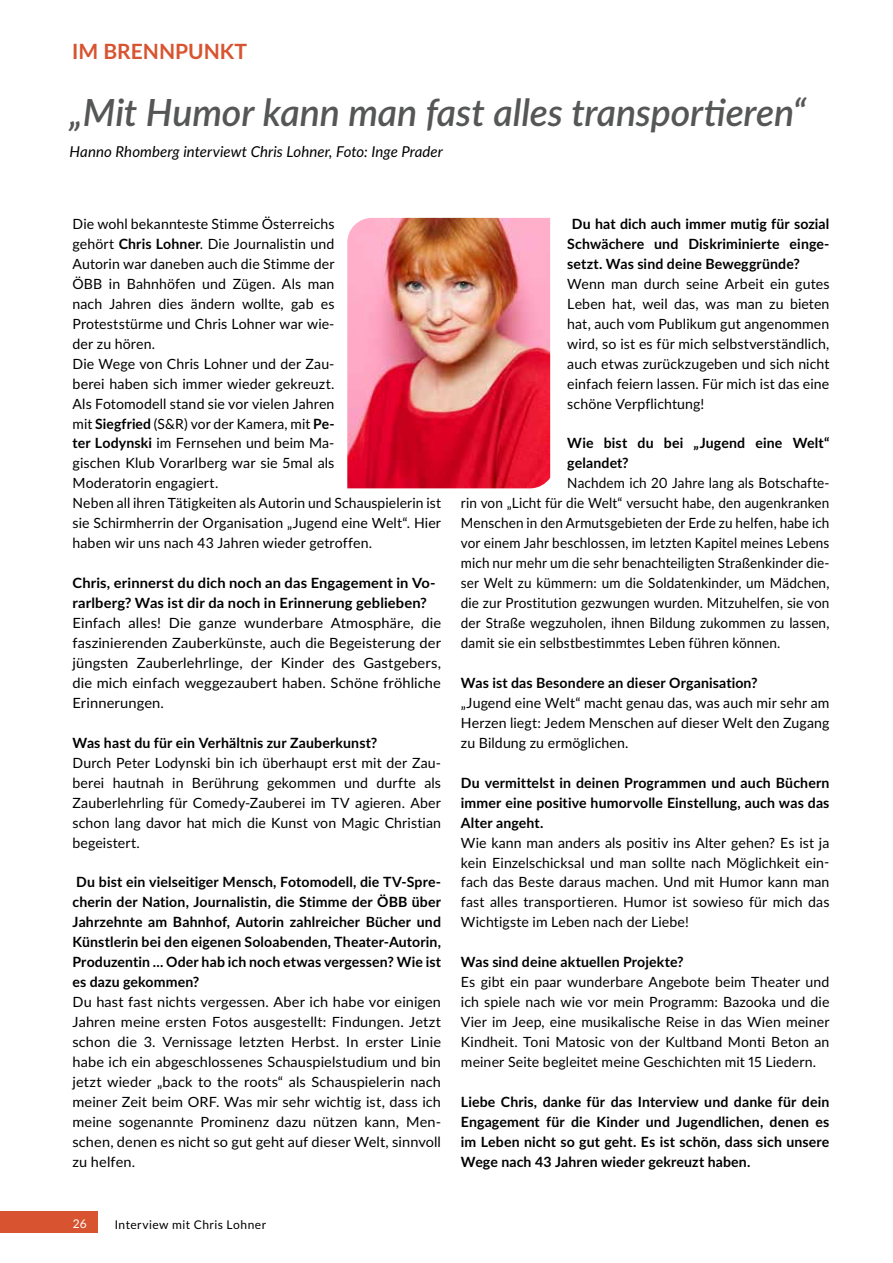
<style>
.page{position:relative;width:893px;height:1263px;background:#fff}
.page>*{position:absolute;margin:0;border:0;box-sizing:border-box;transform-origin:0 0}
.t1{font:italic 600 37.5px "Lato";letter-spacing:-.005em;color:#555756}
.t2{font:700 21px "Lato";color:#d85430}
.t3{font:italic 15px "Lato";letter-spacing:.005em;color:#000}
.t4{font:14.1px/20px "Lato";letter-spacing:.01em;color:#000;text-align:justify}
.t5{font:700 14.1px/20px "Lato";letter-spacing:.01em;color:#000;text-align:justify}
.t6{font:14.1px/20px "Lato";letter-spacing:.01em;color:#000;text-align:justify;scale:.96 1}
.t7{font:14.1px/20px "Lato";letter-spacing:.01em;color:#000;text-align:justify;scale:1.04 1}
.t8{font:700 14.1px/20px "Lato";letter-spacing:.01em;color:#000;scale:1.04 1}
.t9{font:12px "Lato";letter-spacing:.04em;color:#000}
.t10{font:12px "Lato";color:#fff}
.s1{font-weight:700}
</style>
<div class="page">
<div style="left:0;top:1212px;width:98px;height:21px;background:#d85430"></div>
<img style="left:347px;top:218px;width:203px;height:270px">
<h2 class="t2" style="left:72px;top:36px;width:176px">IM BRENNPUNKT</h2>
<h1 class="t1" style="left:70px;top:85px;width:738px">„Mit Humor kann man fast alles transportieren“</h1>
<p class="t3" style="left:70px;top:140px;width:375px">Hanno Rhomberg interviewt Chris Lohner, Foto: Inge Prader</p>
<p class="t4" style="left:73px;top:213px;width:370px;text-align:left">Die wohl bekannteste Stimme Österreichs<br>gehört <span class="s1">Chris Lohner</span>. Die Journalistin und<br>Autorin war daneben auch die Stimme der<br>ÖBB in Bahnhöfen und Zügen. Als man<br>nach Jahren dies ändern wollte, gab es<br>Proteststürme und Chris Lohner war wie-<br>der zu hören.<br>Die Wege von Chris Lohner und der Zau-<br>berei haben sich immer wieder gekreuzt.<br>Als Fotomodell stand sie vor vielen Jahren<br>mit <span class="s1">Siegfried</span> (S&amp;R) vor der Kamera, mit <span class="s1">Pe-<br>ter Lodynski</span> im Fernsehen und beim Ma-<br>gischen Klub Vorarlberg war sie 5mal als<br>Moderatorin engagiert.<br>Neben all ihren Tätigkeiten als Autorin und Schauspielerin ist sie Schirmherrin der Organisation „Jugend eine Welt“. Hier haben wir uns nach 43 Jahren wieder getroffen.</p>
<p class="t8" style="left:73px;top:572px;width:351px">Chris, erinnerst du dich noch an das Engagement in Vo&shy;rarlberg? Was ist dir da noch in Erinnerung geblieben?</p>
<p class="t7" style="left:73px;top:612px;width:356px">Einfach alles! Die ganze wunderbare Atmosphäre, die faszinierenden Zauberkünste, auch die Begeisterung der jüngsten Zauberlehrlinge, der Kinder des Gastgebers, die mich einfach weggezaubert haben. Schöne fröhliche Erinnerungen.</p>
<p class="t5" style="left:73px;top:732px;width:306px">Was hast du für ein Verhältnis zur Zauberkunst?</p>
<p class="t4" style="left:73px;top:752px;width:370px">Durch Peter Lodynski bin ich überhaupt erst mit der Zau&shy;berei hautnah in Berührung gekommen und durfte als Zauberlehrling für Comedy-Zauberei im TV agieren. Aber schon lang davor hat mich die Kunst von Magic Christian begeistert.</p>
<p class="t5" style="left:73px;top:872px;width:370px">Du bist ein vielseitiger Mensch, Fotomodell, die TV-Spre&shy;cherin der Nation, Journalistin, die Stimme der ÖBB über Jahrzehnte am Bahnhof, Autorin zahlreicher Bücher und Künstlerin bei den eigenen Soloabenden, Theater-Autorin, Produzentin ... Oder hab ich noch etwas vergessen? Wie ist es dazu gekommen?</p>
<p class="t4" style="left:73px;top:991px;width:370px">Du hast fast nichts vergessen. Aber ich habe vor einigen Jahren meine ersten Fotos ausgestellt: Findungen. Jetzt schon die 3. Vernissage letzten Herbst. In erster Linie habe ich ein abgeschlossenes Schauspielstudium und bin jetzt wieder „back to the roots“ als Schauspielerin nach meiner Zeit beim ORF. Was mir sehr wichtig ist, dass ich meine sogenannte Prominenz dazu nützen kann, Men&shy;schen, denen es nicht so gut geht auf dieser Welt, sinnvoll zu helfen.</p>
<p class="t5" style="left:567px;top:213px;width:264px;text-indent:5px">Du hat dich auch immer mutig für sozial Schwächere und Diskriminierte einge&shy;setzt. Was sind deine Beweggründe?</p>
<p class="t4" style="left:567px;top:273px;width:264px">Wenn man durch seine Arbeit ein gutes Leben hat, weil das, was man zu bieten hat, auch vom Publikum gut angenommen wird, so ist es für mich selbstverständlich, auch etwas zurückzugeben und sich nicht einfach feiern lassen. Für mich ist das eine schöne Verpflichtung!</p>
<p class="t5" style="left:567px;top:433px;width:264px">Wie bist du bei „Jugend eine Welt“ gelandet?</p>
<p class="t6" style="left:461px;top:473px;width:385px;text-indent:106px">Nachdem ich 20 Jahre lang als Botschafte&shy;rin von „Licht für die Welt“ versucht habe, den augenkranken Menschen in den Armutsgebieten der Erde zu helfen, habe ich vor einem Jahr beschlossen, im letzten Kapitel meines Lebens mich nur mehr um die sehr benachteiligten Straßenkinder die&shy;ser Welt zu kümmern: um die Soldatenkinder, um Mädchen, die zur Prostitution gezwungen wurden. Mitzuhelfen, sie von der Straße wegzuholen, ihnen Bildung zukommen zu lassen, damit sie ein selbstbestimmtes Leben führen können.</p>
<p class="t5" style="left:461px;top:672px;width:298px">Was ist das Besondere an dieser Organisation?</p>
<p class="t4" style="left:461px;top:692px;width:370px">„Jugend eine Welt“ macht genau das, was auch mir sehr am Herzen liegt: Jedem Menschen auf dieser Welt den Zugang zu Bildung zu ermöglichen.</p>
<p class="t5" style="left:461px;top:772px;width:370px">Du vermittelst in deinen Programmen und auch Büchern immer eine positive humorvolle Einstellung, auch was das Alter angeht.</p>
<p class="t4" style="left:461px;top:832px;width:370px">Wie kann man anders als positiv ins Alter gehen? Es ist ja kein Einzelschicksal und man sollte nach Möglichkeit ein&shy;fach das Beste daraus machen. Und mit Humor kann man fast alles transportieren. Humor ist sowieso für mich das Wichtigste im Leben nach der Liebe!</p>
<p class="t5" style="left:461px;top:951px;width:224px">Was sind deine aktuellen Projekte?</p>
<p class="t4" style="left:461px;top:971px;width:370px">Es gibt ein paar wunderbare Angebote beim Theater und ich spiele nach wie vor mein Programm: Bazooka und die Vier im Jeep, eine musikalische Reise in das Wien meiner Kindheit. Toni Matosic von der Kultband Monti Beton an meiner Seite begleitet meine Geschichten mit 15 Liedern.</p>
<p class="t5" style="left:461px;top:1091px;width:370px">Liebe Chris, danke für das Interview und danke für dein Engagement für die Kinder und Jugendlichen, denen es im Leben nicht so gut geht. Es ist schön, dass sich unsere Wege nach 43 Jahren wieder gekreuzt haben.</p>
<p class="t10" style="left:73px;top:1215px;width:16px">26</p>
<p class="t9" style="left:115px;top:1215px;width:153px">Interview mit Chris Lohner</p>
</div>
